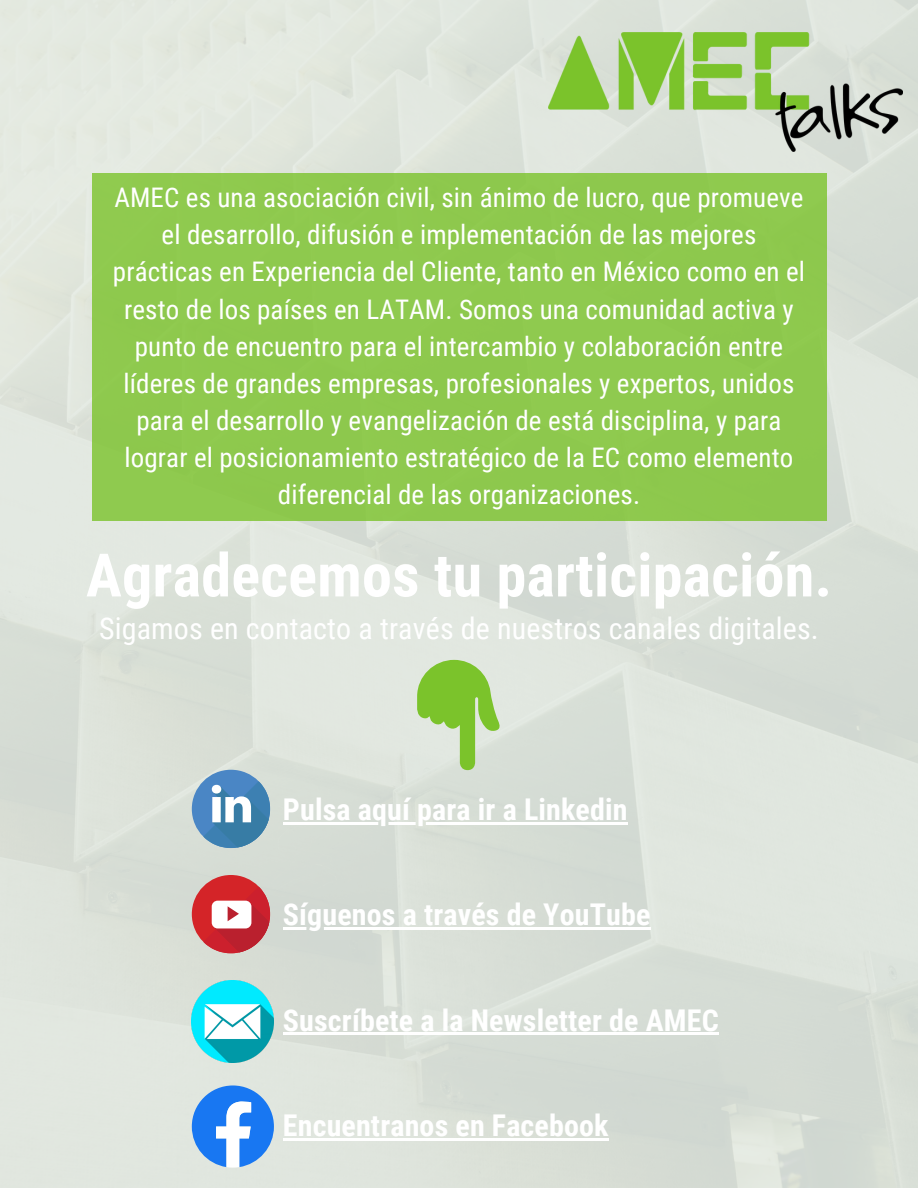
<style>
.page{position:relative;width:918px;height:1188px;background:#fff}
.page>*{position:absolute;margin:0;border:0;box-sizing:border-box;transform-origin:0 0}
.t1{font:700 60px "Roboto Condensed";letter-spacing:.005em;color:#fff}
.t2{font:700 30px "Roboto Condensed";letter-spacing:.005em;color:#fff}
.t3{font:30px "Roboto Condensed";letter-spacing:.005em;color:#fff}
.t4{font:27px/37.2px "Roboto Condensed";letter-spacing:.005em;color:#fff;text-align:center}
</style>
<div class="page">
<img style="left:0;top:0;width:918px;height:1188px">
<img style="left:548px;top:33px;width:355px;height:118px">
<div style="left:92px;top:173px;width:734px;height:348px;background:#8ec94d"></div>
<svg style="left:417px;top:660px;width:84px;height:110px;background:#abd381"></svg>
<div style="left:192px;top:770px;width:78px;height:78px;background:#4a86c5;border-radius:50%"></div>
<svg style="left:203px;top:781px;width:71px;height:71px"></svg>
<div style="left:192px;top:875px;width:78px;height:78px;background:#d42428;border-radius:50%"></div>
<svg style="left:203px;top:886px;width:71px;height:71px"></svg>
<svg style="left:192px;top:1085px;width:82px;height:83px"></svg>
<img style="left:192px;top:980px;width:82px;height:82px">
<hr style="left:283px;top:822px;width:345px;height:3px;background:#fff">
<hr style="left:283px;top:928px;width:368px;height:2px;background:#fff">
<hr style="left:283px;top:1033px;width:436px;height:2px;background:#fff">
<hr style="left:283px;top:1138px;width:326px;height:2px;background:#fff">
<p class="t4" style="left:113px;top:179px;width:694px">AMEC es una asociación civil, sin ánimo de lucro, que promueve el desarrollo, difusión e implementación de las mejores prácticas en Experiencia del Cliente, tanto en México como en el resto de los países en LATAM. Somos una comunidad activa y punto de encuentro para el intercambio y colaboración entre líderes de grandes empresas, profesionales y expertos, unidos para el desarrollo y evangelización de está disciplina, y para lograr el posicionamiento estratégico de la EC como elemento diferencial de las organizaciones.</p>
<h1 class="t1" style="left:86px;top:541px;width:748px">Agradecemos tu participación.</h1>
<p class="t3" style="left:99px;top:611px;width:721px">Sigamos en contacto a través de nuestros canales digitales.</p>
<p class="t2" style="left:283px;top:792px;width:346px">Pulsa aquí para ir a Linkedin</p>
<p class="t2" style="left:283px;top:898px;width:369px">Síguenos a través de YouTube</p>
<p class="t2" style="left:283px;top:1003px;width:437px">Suscríbete a la Newsletter de AMEC</p>
<p class="t2" style="left:283px;top:1108px;width:327px">Encuentranos en Facebook</p>
</div>
